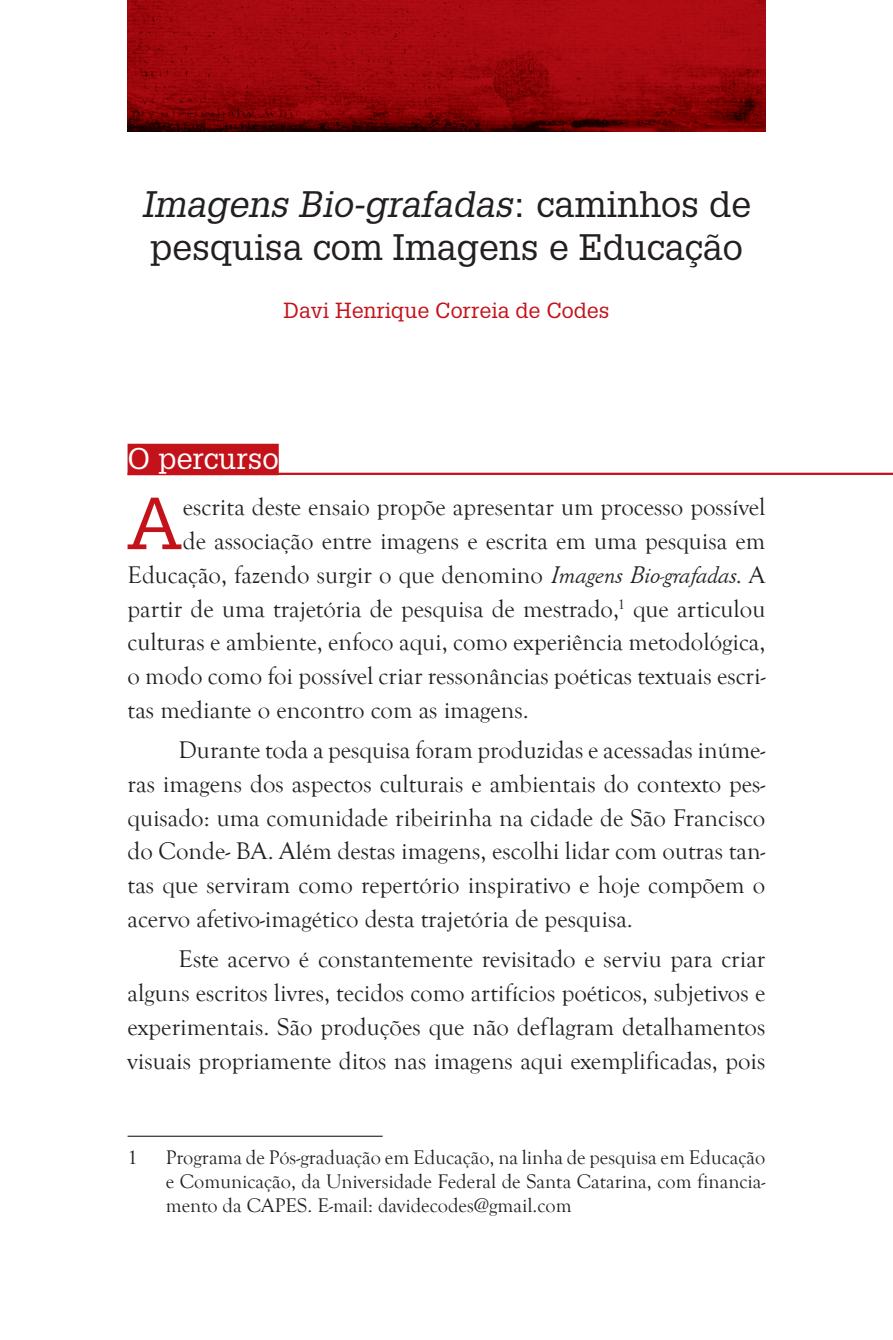
<style>
.page{position:relative;width:893px;height:1340px;background:#fff}
.page>*{position:absolute;margin:0;border:0;box-sizing:border-box;transform-origin:0 0}
.t1{font:71.77px "Glypha LT Std";color:#c4121a}
.t2{font:36px/43.2px "Glypha LT Std";color:#231f20}
.t3{font:29.25px "Glypha LT Std";color:#fff}
.t4{font:24.75px/33.8px "Goudy Old Style T";color:#231f20;text-align:justify}
.t5{font:21.38px "Glypha LT Std";color:#c4121a}
.t6{font:20.25px/24.3px "Goudy Old Style T";color:#231f20;text-align:justify}
.s1{font-style:italic}
</style>
<div class="page">
<img style="left:128px;top:0;width:637px;height:132px">
<div style="left:128px;top:444px;width:151px;height:31px;background:#c4121a"></div>
<hr style="left:128px;top:472px;width:765px;height:3px;background:#c4121a">
<hr style="left:128px;top:1135px;width:255px;height:1px;background:#231f20">
<h2 class="t2" style="left:142px;top:182px;width:611px"><span class="s1">Imagens Bio-grafadas</span>: caminhos de pesquisa com Imagens e Educação</h2>
<p class="t5" style="left:284px;top:297px;width:327px">Davi Henrique Correia de Codes</p>
<p class="t3" style="left:128px;top:441px;width:153px">O percurso</p>
<h1 class="t1" style="left:127px;top:480px;width:57px">A</h1>
<p class="t4" style="left:183px;top:491px;width:584px">escrita deste ensaio propõe apresentar um processo possível</p>
<p class="t4" style="left:183px;top:524px;width:584px">de associação entre imagens e escrita em uma pesquisa em</p>
<p class="t4" style="left:128px;top:558px;width:639px">Educação, fazendo surgir o que denomino <span class="s1">Imagens Bio-grafadas</span>. A</p>
<p class="t4" style="left:128px;top:592px;width:639px">partir de uma trajetória de pesquisa de mestrado,<sup>1</sup> que articulou</p>
<p class="t4" style="left:128px;top:626px;width:639px">culturas e ambiente, enfoco aqui, como experiência metodológica,</p>
<p class="t4" style="left:128px;top:659px;width:639px">o modo como foi possível criar ressonâncias poéticas textuais escri-</p>
<p class="t4" style="left:128px;top:693px;width:403px">tas mediante o encontro com as imagens.</p>
<p class="t4" style="left:128px;top:733px;width:639px;text-indent:51px">Durante toda a pesquisa foram produzidas e acessadas inúme&shy;ras imagens dos aspectos culturais e ambientais do contexto pes&shy;quisado: uma comunidade ribeirinha na cidade de São Francisco do Conde- BA. Além destas imagens, escolhi lidar com outras tan&shy;tas que serviram como repertório inspirativo e hoje compõem o acervo afetivo-imagético desta trajetória de pesquisa.</p>
<p class="t4" style="left:128px;top:942px;width:639px;text-indent:51px">Este acervo é constantemente revisitado e serviu para criar alguns escritos livres, tecidos como artifícios poéticos, subjetivos e experimentais. São produções que não deflagram detalhamentos visuais propriamente ditos nas imagens aqui exemplificadas, pois</p>
<p class="t6" style="left:128px;top:1145px;width:12px">1</p>
<p class="t6" style="left:166px;top:1145px;width:601px">Programa de Pós-graduação em Educação, na linha de pesquisa em Educação e Comunicação, da Universidade Federal de Santa Catarina, com financia&shy;mento da CAPES. E-mail: davidecodes@gmail.com</p>
</div>
